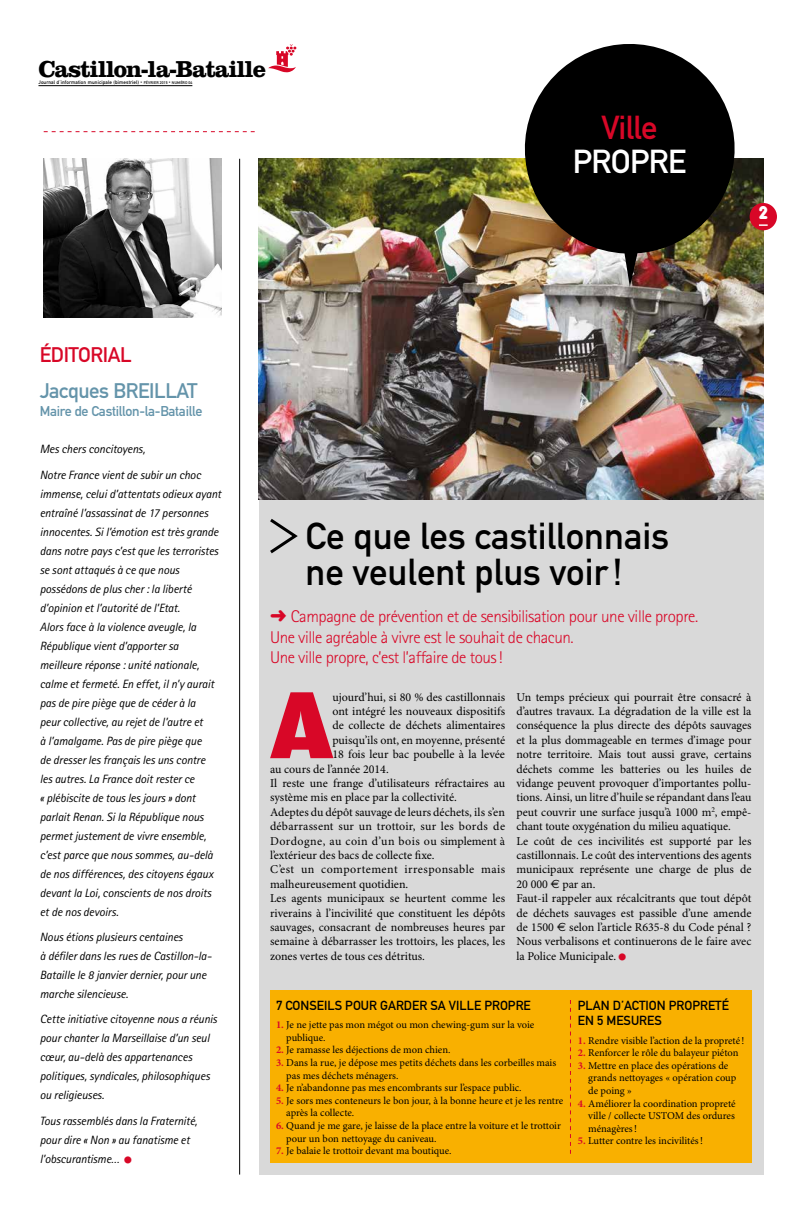
<style>
.page{position:relative;width:794px;height:1219px;background:#fff}
.page>*{position:absolute;margin:0;border:0;box-sizing:border-box;transform-origin:0 0}
.t1{font:900 95.7px "Dax";color:#d80727}
.t2{font:37px/36px "DIN Mittelschrift";color:#000}
.t3{font:32.8px "DIN Mittelschrift";letter-spacing:-.02em;color:#fff}
.t4{font:32.8px "DIN Mittelschrift";letter-spacing:-.02em;color:#d80727}
.t5{font:700 23.9px "Clarendon";letter-spacing:-.05em;color:#000}
.t6{font:20.8px "DIN Mittelschrift";letter-spacing:-.02em;color:#6494aa}
.t7{font:20.8px "DIN Mittelschrift";letter-spacing:-.02em;color:#d80727}
.t8{font:900 19px "Duepuntozero";color:#fff}
.t9{font:300 17px/20.4px "Rotis Sans Serif";letter-spacing:-.025em;color:#d80727}
.t10{font:14px "DIN Mittelschrift";letter-spacing:-.02em;color:#6494aa}
.t11{font:13px/15.6px "DIN Mittelschrift";color:#000}
.t12{font:12px/14.4px "Minion Pro";color:#000}
.t13{font:italic 12px/19px "Rotis Sans Serif";letter-spacing:-.01em;color:#000}
.t14{font:12px "Minion Pro";letter-spacing:.02em;color:#000}
.t15{font:12px "Minion Pro";letter-spacing:.03em;color:#000}
.t16{font:12px "Minion Pro";letter-spacing:.035em;color:#000}
.t17{font:10.5px/12.6px "Minion Pro";color:#000}
.t18{font:5px "DIN Mittelschrift";letter-spacing:.025em;color:#000}
.s1{font-size:3.9px}
.s2{color:#d80727}
.s3{font-family:"Euro Sans"}
.s4{font-weight:700;color:#d80727}
</style>
<div class="page">
<div style="left:259px;top:496px;width:504px;height:678px;background:#d9d9d9"></div>
<img style="left:259px;top:159px;width:504px;height:340px">
<hr style="left:38px;top:85px;width:154px;height:1px;background:#000">
<svg style="left:268px;top:44px;width:28px;height:28px"></svg>
<img style="left:512px;top:44px;width:235px;height:243px">
<svg style="left:270px;top:518px;width:28px;height:36px"></svg>
<svg style="left:44px;top:131px;width:211px;height:1px"></svg>
<div style="left:749px;top:203px;width:28px;height:27px;background:#d80727;border-radius:50%"></div>
<svg style="left:759px;top:224px;width:8px;height:2px"></svg>
<img style="left:44px;top:159px;width:177px;height:158px">
<hr style="left:239px;top:159px;width:1px;height:1015px;background:#000">
<div style="left:270px;top:990px;width:481px;height:172px;background:#f9b000"></div>
<svg style="left:570px;top:1000px;width:1px;height:154px"></svg>
<h3 class="t5" style="left:38px;top:54px;width:229px">Castillon-la-Bataille</h3>
<p class="t18" style="left:38px;top:79px;width:155px">Journal d’information municipale (bimestriel) * <span class="s1">FÉVRIER 2015</span> * <span class="s1">NUMÉRO 04</span></p>
<h3 class="t4" style="left:601px;top:108px;width:58px">Ville</h3>
<h3 class="t3" style="left:572px;top:142px;width:115px">PROPRE</h3>
<h3 class="t8" style="left:758px;top:201px;width:11px">2</h3>
<h3 class="t7" style="left:40px;top:342px;width:93px">ÉDITORIAL</h3>
<h3 class="t6" style="left:40px;top:379px;width:159px">Jacques BREILLAT</h3>
<p class="t10" style="left:40px;top:403px;width:164px">Maire de Castillon-la-Bataille</p>
<p class="t13" style="left:40px;top:437px;width:163px;line-height:25.4px">Mes chers concitoyens,<br>Notre France vient de subir un choc</p>
<p class="t13" style="left:40px;top:484px;width:183px">immense, celui d’attentats odieux ayant entraîné l’assassinat de 17 personnes innocentes. Si l’émotion est très grande dans notre pays c’est que les terroristes se sont attaqués à ce que nous possédons de plus cher : la liberté d’opinion et l’autorité de l’Etat.<br>Alors face à la violence aveugle, la République vient d’apporter sa meilleure réponse : unité nationale, calme et fermeté. En effet, il n’y aurait pas de pire piège que de céder à la<br>peur collective, au rejet de l’autre et<br>à l’amalgame. Pas de pire piège que<br>de dresser les français les uns contre<br>les autres. La France doit rester ce<br>« plébiscite de tous les jours » dont parlait Renan. Si la République nous permet justement de vivre ensemble, c’est parce que nous sommes, au-delà de nos différences, des citoyens égaux devant la Loi, conscients de nos droits et de nos devoirs.</p>
<p class="t13" style="left:40px;top:927px;width:173px">Nous étions plusieurs centaines<br>à défiler dans les rues de Castillon-la-Bataille le 8 janvier dernier, pour une marche silencieuse.</p>
<p class="t13" style="left:40px;top:1010px;width:179px">Cette initiative citoyenne nous a réunis pour chanter la Marseillaise d’un seul cœur, au-delà des appartenances politiques, syndicales, philosophiques ou religieuses.</p>
<p class="t13" style="left:40px;top:1111px;width:159px">Tous rassemblés dans la Fraternité, pour dire « Non » au fanatisme et l’obscurantisme… <span class="s2">■</span></p>
<h2 class="t2" style="left:306px;top:518px;width:365px">Ce que les castillonnais ne veulent plus voir!</h2>
<h3 class="t9" style="left:270px;top:606px;width:430px">➜ Campagne de prévention et de sensibilisation pour une ville propre.<br>Une ville agréable à vivre est le souhait de chacun.<br>Une ville propre, c’est l’affaire de tous!</h3>
<h1 class="t1" style="left:271px;top:670px;width:63px">A</h1>
<p class="t12" style="left:332px;top:690px;width:174px">ujourd’hui, si 80 % des castillonnais</p>
<p class="t12" style="left:332px;top:704px;width:174px">ont intégré les nouveaux dispositifs</p>
<p class="t12" style="left:332px;top:719px;width:174px">de collecte de déchets alimentaires</p>
<p class="t12" style="left:332px;top:733px;width:174px">puisqu’ils ont, en moyenne, présenté</p>
<p class="t12" style="left:332px;top:748px;width:174px">18 fois leur bac poubelle à la levée</p>
<p class="t12" style="left:270px;top:762px;width:120px">au cours de l’année 2014.</p>
<p class="t12" style="left:270px;top:776px;width:236px">Il reste une frange d’utilisateurs réfractaires au</p>
<p class="t12" style="left:270px;top:791px;width:188px">système mis en place par la collectivité.</p>
<p class="t12" style="left:270px;top:805px;width:236px">Adeptes du dépôt sauvage de leurs déchets, ils s’en</p>
<p class="t14" style="left:270px;top:819px;width:236px">débarrassent sur un trottoir, sur les bords de</p>
<p class="t15" style="left:270px;top:834px;width:236px">Dordogne, au coin d’un bois ou simplement à</p>
<p class="t12" style="left:270px;top:848px;width:166px">l’extérieur des bacs de collecte fixe.</p>
<p class="t16" style="left:270px;top:862px;width:236px">C’est un comportement irresponsable mais</p>
<p class="t12" style="left:270px;top:877px;width:140px">malheureusement quotidien.</p>
<p class="t12" style="left:270px;top:892px;width:236px">Les agents municipaux se heurtent comme les</p>
<p class="t12" style="left:270px;top:906px;width:236px">riverains à l’incivilité que constituent les dépôts</p>
<p class="t12" style="left:270px;top:920px;width:236px">sauvages, consacrant de nombreuses heures par</p>
<p class="t12" style="left:270px;top:935px;width:236px">semaine à débarrasser les trottoirs, les places, les</p>
<p class="t12" style="left:270px;top:949px;width:156px">zones vertes de tous ces détritus.</p>
<p class="t12" style="left:516px;top:690px;width:236px">Un temps précieux qui pourrait être consacré à d’autres travaux. La dégradation de la ville est la conséquence la plus directe des dépôts sauvages et la plus dommageable en termes d’image pour notre territoire. Mais tout aussi grave, certains déchets comme les batteries ou les huiles de vidange peuvent provoquer d’importantes pollu&shy;tions. Ainsi, un litre d’huile se répandant dans l’eau peut couvrir une surface jusqu’à 1000 m , empê&shy;chant toute oxygénation du milieu aquatique.<br>Le coût de ces incivilités est supporté par les castillonnais. Le coût des interventions des agents municipaux représente une charge de plus de 20 000 <span class="s3">e</span> par an.<br>Faut-il rappeler aux récalcitrants que tout dépôt de déchets sauvages est passible d’une amende de 1500 <span class="s3">e</span> selon l’article R635-8 du Code pénal ?<br>Nous verbalisons et continuerons de le faire avec la Police Municipale. <span class="s2">■</span></p>
<p class="t11" style="left:276px;top:998px;width:256px">7 CONSEILS POUR GARDER SA VILLE PROPRE</p>
<p class="t17" style="left:286px;top:1019px;width:249px;text-indent:-10px"><span class="s4">1.</span> Je ne jette pas mon mégot ou mon chewing-gum sur la voie publique.</p>
<p class="t17" style="left:276px;top:1044px;width:176px"><span class="s4">2.</span> Je ramasse les déjections de mon chien.</p>
<p class="t17" style="left:286px;top:1057px;width:271px;text-indent:-10px"><span class="s4">3.</span> Dans la rue, je dépose mes petits déchets dans les corbeilles mais pas mes déchets ménagers.</p>
<p class="t17" style="left:276px;top:1082px;width:247px"><span class="s4">4.</span> Je n’abandonne pas mes encombrants sur l’espace public.</p>
<p class="t17" style="left:286px;top:1094px;width:279px;text-indent:-10px"><span class="s4">5.</span> Je sors mes conteneurs le bon jour, à la bonne heure et je les rentre après la collecte.</p>
<p class="t17" style="left:286px;top:1120px;width:276px;text-indent:-10px"><span class="s4">6.</span> Quand je me gare, je laisse de la place entre la voiture et le trottoir pour un bon nettoyage du caniveau.</p>
<p class="t17" style="left:276px;top:1145px;width:177px"><span class="s4">7.</span> Je balaie le trottoir devant ma boutique.</p>
<p class="t11" style="left:578px;top:997px;width:153px">PLAN D’ACTION PROPRETÉ<br>EN 5 MESURES</p>
<p class="t17" style="left:578px;top:1034px;width:168px"><span class="s4">1.</span> Rendre visible l’action de la propreté !</p>
<p class="t17" style="left:578px;top:1047px;width:162px"><span class="s4">2.</span> Renforcer le rôle du balayeur piéton</p>
<p class="t17" style="left:588px;top:1060px;width:149px;text-indent:-10px"><span class="s4">3.</span> Mettre en place des opérations de grands nettoyages « opération coup de poing »</p>
<p class="t17" style="left:588px;top:1097px;width:149px;text-align:justify;text-indent:-10px"><span class="s4">4.</span> Améliorer la coordination propreté ville / collecte USTOM des ordures ménagères!</p>
<p class="t17" style="left:578px;top:1135px;width:127px"><span class="s4">5.</span> Lutter contre les incivilités!</p>
</div>
